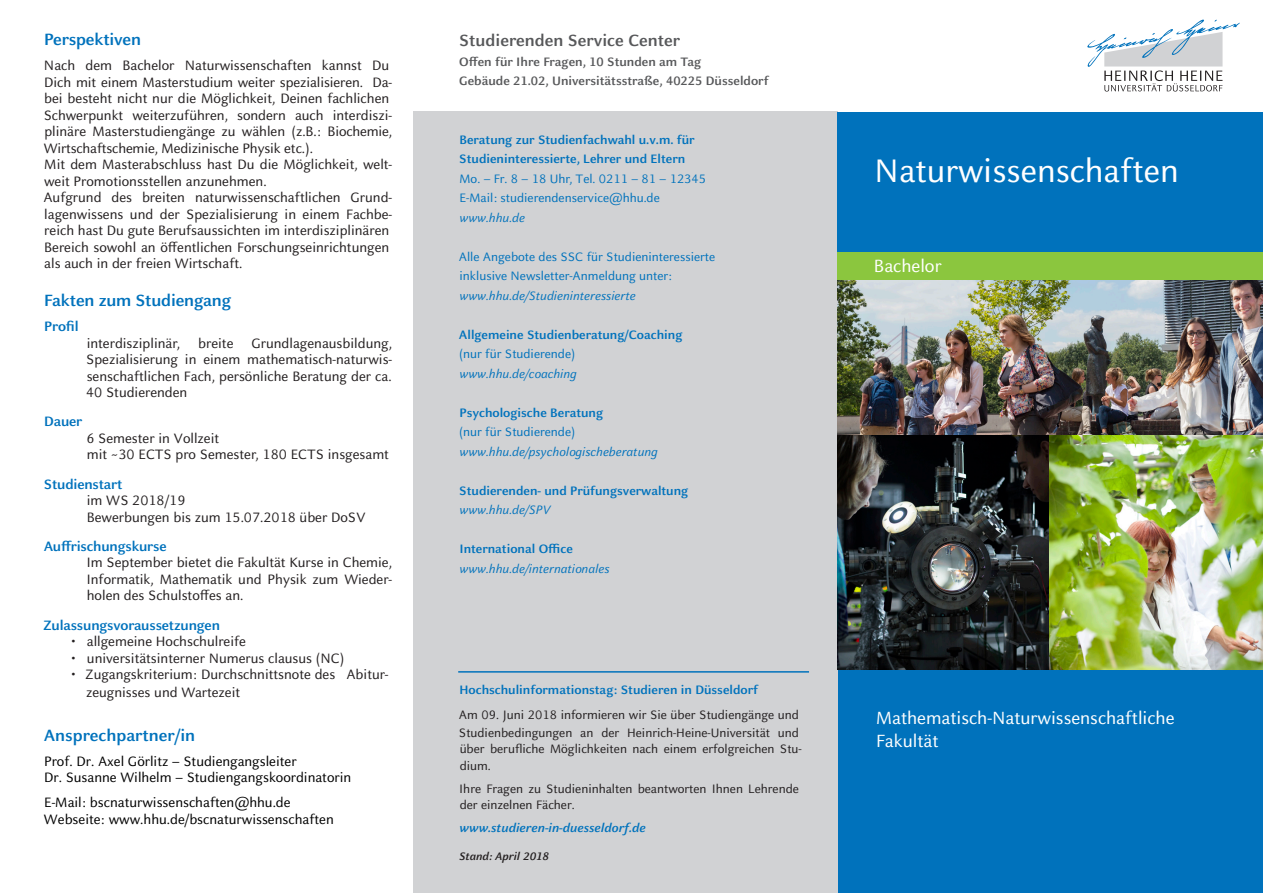
<style>
.page{position:relative;width:1263px;height:893px;background:#fff}
.page>*{position:absolute;margin:0;border:0;box-sizing:border-box;transform-origin:0 0}
.t1{font:36px "HHU Celeste Sans";color:#fff}
.t2{font:19.5px "HHU Celeste Sans";color:#fff}
.Zwischenhead{font:700 18px "HHU Celeste Sans";letter-spacing:-.01em;color:#0072bc}
.Copy_9_0_pt{font:700 18px "HHU Celeste Sans";color:#57585a}
.Fließtext_2008{font:700 18px "HHU Celeste Sans";letter-spacing:-.01em;color:#0072bc}
.Fließtext_2008-2{font:15px/16.5px "HHU Celeste Sans";color:#231f20}
.Copy_9_0_pt-2{font:15px "HHU Celeste Sans";color:#000}
.t3{font:700 15px "HHU Celeste Sans";letter-spacing:-.01em;color:#0072bc}
.Fließtext_2008-3{font:13.5px/16.5px "HHU Celeste Sans";color:#231f20}
.Copy_9_0_pt-3{font:700 13.5px "HHU Celeste Sans";color:#0072bc}
.Copy_9_0_pt-4{font:13.5px "HHU Celeste Sans";color:#0072bc}
.Copy_9_0_pt-5{font:italic 13.5px "HHU Celeste Sans";color:#0072bc}
.Copy_9_0_pt-6{font:700 13.5px "HHU Celeste Sans";color:#57585a}
.Fließtext_2008-4{font:700 13.5px "HHU Celeste Sans";color:#0072bc}
.Fließtext_2008-5{font:italic 700 13.5px "HHU Celeste Sans";color:#0072bc}
.t4{font:italic 700 12px "HHU Celeste Sans";color:#231f20}
</style>
<div class="page">
<svg style="left:1087px;top:19px;width:153px;height:73px"></svg>
<div style="left:833px;top:670px;width:430px;height:223px;background:#0072bc"></div>
<div style="left:412px;top:112px;width:426px;height:781px;background:#d1d2d4"></div>
<img style="left:838px;top:280px;width:425px;height:390px">
<div style="left:838px;top:112px;width:425px;height:140px;background:#0072bc"></div>
<div style="left:838px;top:252px;width:425px;height:28px;background:#8bc63e"></div>
<hr style="left:458px;top:671px;width:351px;height:2px;background:#0072bc">
<p class="Fließtext_2008" style="left:44px;top:28px;width:98px">Perspektiven</p>
<p class="Fließtext_2008-2" style="left:43px;top:57px;width:350px">Nach dem Bachelor Naturwissenschaften kannst Du Dich mit einem Masterstudium weiter spezialisieren. Da&shy;bei besteht nicht nur die Möglichkeit, Deinen fachlichen Schwerpunkt weiterzuführen, sondern auch interdiszi&shy;plinäre Masterstudiengänge zu wählen (z.B.: Biochemie, Wirtschaftschemie, Medizinische Physik etc.).</p>
<p class="Fließtext_2008-2" style="left:44px;top:156px;width:349px">Mit dem Masterabschluss hast Du die Möglichkeit, welt&shy;weit Promotionsstellen anzunehmen.</p>
<p class="Fließtext_2008-2" style="left:44px;top:189px;width:350px">Aufgrund des breiten naturwissenschaftlichen Grund&shy;lagenwissens und der Spezialisierung in einem Fachbe&shy;reich hast Du gute Berufsaussichten im interdisziplinären Bereich sowohl an öffentlichen Forschungseinrichtungen als auch in der freien Wirtschaft.</p>
<p class="Zwischenhead" style="left:44px;top:289px;width:189px">Fakten zum Studiengang</p>
<p class="t3" style="left:44px;top:317px;width:36px">Profil</p>
<p class="Fließtext_2008-2" style="left:86px;top:334px;width:307px;text-align:justify">interdisziplinär, breite Grundlagenausbildung, Spezialisierung in einem mathematisch-naturwis&shy;senschaftlichen Fach, persönliche Beratung der ca.<br>40 Studierenden</p>
<p class="t3" style="left:44px;top:412px;width:40px">Dauer</p>
<p class="Fließtext_2008-2" style="left:86px;top:429px;width:134px">6 Semester in Vollzeit</p>
<p class="Fließtext_2008-2" style="left:87px;top:446px;width:304px">mit ~30 ECTS pro Semester, 180 ECTS insgesamt</p>
<p class="t3" style="left:44px;top:474px;width:80px">Studienstart</p>
<p class="Fließtext_2008-2" style="left:87px;top:492px;width:100px">im WS 2018/19</p>
<p class="Fließtext_2008-2" style="left:87px;top:508px;width:281px">Bewerbungen bis zum 15.07.2018 über DoSV</p>
<p class="t3" style="left:44px;top:537px;width:124px">Auffrischungskurse</p>
<p class="Fließtext_2008-2" style="left:86px;top:554px;width:307px;text-align:justify">Im September bietet die Fakultät Kurse in Chemie, Informatik, Mathematik und Physik zum Wieder&shy;holen des Schulstoffes an.</p>
<p class="t3" style="left:43px;top:615px;width:178px">Zulassungsvoraussetzungen</p>
<p class="Fließtext_2008-2" style="left:71px;top:633px;width:176px">• allgemeine Hochschulreife</p>
<p class="Fließtext_2008-2" style="left:71px;top:649px;width:274px">• universitätsinterner Numerus clausus (NC)</p>
<p class="Fließtext_2008-2" style="left:86px;top:665px;width:304px;line-height:18px;text-indent:-15px">• Zugangskriterium: Durchschnittsnote des Abitur&shy;zeugnisses und Wartezeit</p>
<p class="Zwischenhead" style="left:44px;top:723px;width:153px">Ansprechpartner/in</p>
<p class="Copy_9_0_pt-2" style="left:44px;top:751px;width:254px">Prof. Dr. Axel Görlitz – Studiengangsleiter</p>
<p class="Copy_9_0_pt-2" style="left:44px;top:768px;width:309px">Dr. Susanne Wilhelm – Studiengangskoordinatorin</p>
<p class="Copy_9_0_pt-2" style="left:44px;top:793px;width:248px">E-Mail: bscnaturwissenschaften@hhu.de</p>
<p class="Copy_9_0_pt-2" style="left:43px;top:809px;width:292px">Webseite: www.hhu.de/bscnaturwissenschaften</p>
<p class="Copy_9_0_pt" style="left:459px;top:29px;width:222px">Studierenden Service Center</p>
<p class="Copy_9_0_pt-6" style="left:459px;top:53px;width:243px">Offen für Ihre Fragen, 10 Stunden am Tag</p>
<p class="Copy_9_0_pt-6" style="left:459px;top:72px;width:311px">Gebäude 21.02, Universitätsstraße, 40225 Düsseldorf</p>
<p class="Copy_9_0_pt-3" style="left:459px;top:131px;width:237px">Beratung zur Studienfachwahl u.v.m. für</p>
<p class="Copy_9_0_pt-3" style="left:459px;top:150px;width:227px">Studieninteressierte, Lehrer und Eltern</p>
<p class="Copy_9_0_pt-4" style="left:459px;top:170px;width:248px">Mo. – Fr. 8 – 18 Uhr, Tel. 0211 – 81 – 12345</p>
<p class="Copy_9_0_pt-4" style="left:459px;top:190px;width:202px">E-Mail: studierendenservice@hhu.de</p>
<p class="Copy_9_0_pt-5" style="left:459px;top:209px;width:67px">www.hhu.de</p>
<p class="Copy_9_0_pt-4" style="left:459px;top:248px;width:258px">Alle Angebote des SSC für Studieninteressierte</p>
<p class="Copy_9_0_pt-4" style="left:460px;top:268px;width:214px">inklusive Newsletter-Anmeldung unter:</p>
<p class="Copy_9_0_pt-5" style="left:459px;top:287px;width:178px">www.hhu.de/Studieninteressierte</p>
<p class="Copy_9_0_pt-3" style="left:459px;top:326px;width:225px">Allgemeine Studienberatung/Coaching</p>
<p class="Copy_9_0_pt-4" style="left:459px;top:346px;width:118px">(nur für Studierende)</p>
<p class="Copy_9_0_pt-5" style="left:459px;top:365px;width:119px">www.hhu.de/coaching</p>
<p class="Copy_9_0_pt-3" style="left:459px;top:404px;width:145px">Psychologische Beratung</p>
<p class="Copy_9_0_pt-4" style="left:459px;top:424px;width:118px">(nur für Studierende)</p>
<p class="Copy_9_0_pt-5" style="left:459px;top:443px;width:200px">www.hhu.de/psychologischeberatung</p>
<p class="Copy_9_0_pt-3" style="left:459px;top:482px;width:231px">Studierenden- und Prüfungsverwaltung</p>
<p class="Copy_9_0_pt-5" style="left:459px;top:501px;width:93px">www.hhu.de/SPV</p>
<p class="Copy_9_0_pt-3" style="left:459px;top:540px;width:115px">International Office</p>
<p class="Copy_9_0_pt-5" style="left:459px;top:560px;width:152px">www.hhu.de/internationales</p>
<p class="Fließtext_2008-4" style="left:459px;top:681px;width:300px">Hochschulinformationstag: Studieren in Düsseldorf</p>
<p class="Fließtext_2008-3" style="left:459px;top:705px;width:342px;line-height:18px">Am 09. Juni 2018 informieren wir Sie über Studiengänge und<br>Studienbedingungen an der Heinrich-Heine-Universität und</p>
<p class="Fließtext_2008-3" style="left:460px;top:740px;width:344px">über berufliche Möglichkeiten nach einem erfolgreichen Stu&shy;dium.</p>
<p class="Fließtext_2008-3" style="left:459px;top:780px;width:341px">Ihre Fragen zu Studieninhalten beantworten Ihnen Lehrende der einzelnen Fächer.</p>
<p class="Fließtext_2008-5" style="left:460px;top:819px;width:188px">www.studieren-in-duesseldorf.de</p>
<p class="t4" style="left:459px;top:849px;width:92px">Stand: April 2018</p>
<p class="t1" style="left:874px;top:148px;width:306px">Naturwissenschaften</p>
<p class="t2" style="left:874px;top:254px;width:69px">Bachelor</p>
<p class="t2" style="left:876px;top:705px;width:300px">Mathematisch-Naturwissenschaftliche</p>
<p class="t2" style="left:876px;top:728px;width:64px">Fakultät</p>
</div>
